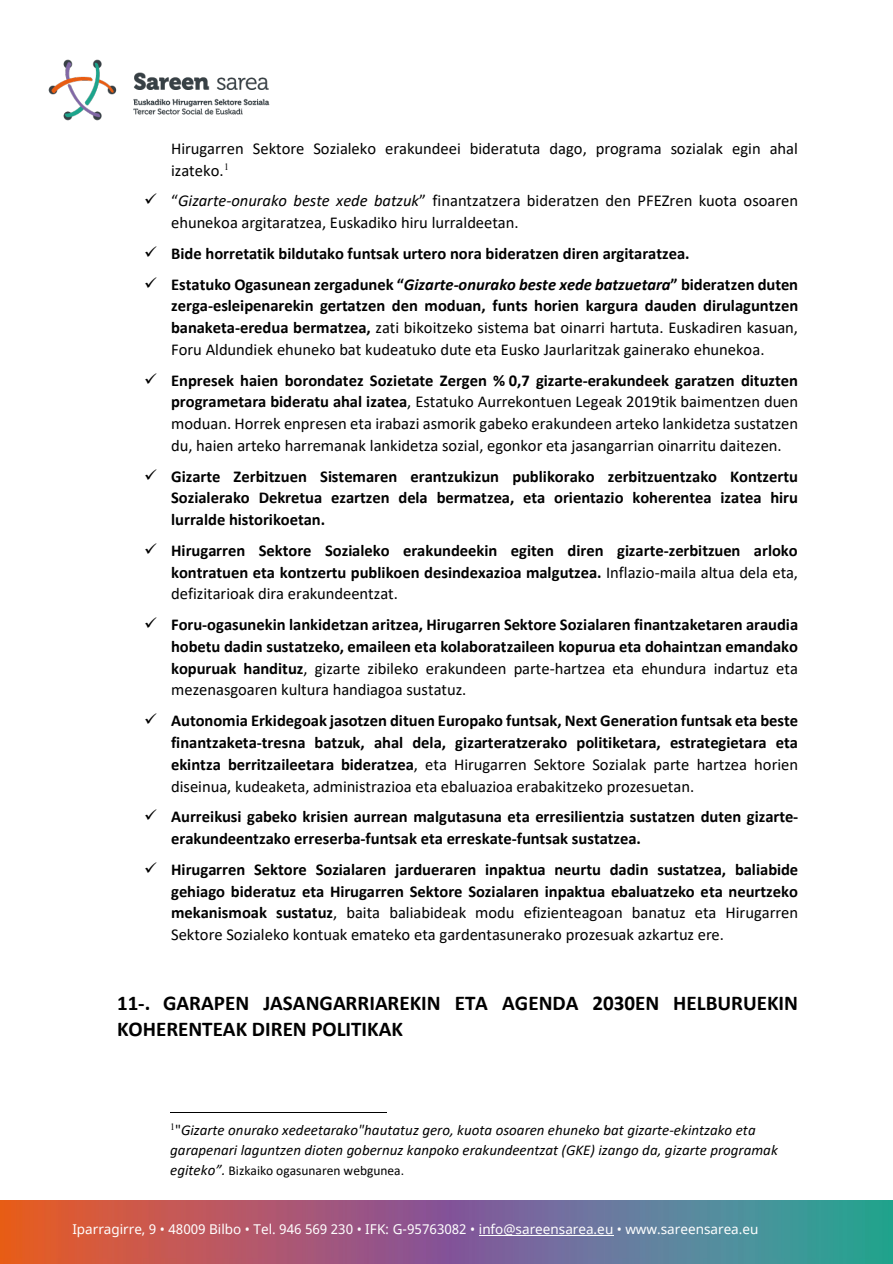
<style>
.page{position:relative;width:893px;height:1264px;background:#fff}
.page>*{position:absolute;margin:0;border:0;box-sizing:border-box;transform-origin:0 0}
.t1{font:700 21px/25.8px "Calibri";color:#000}
.t2{font:700 16.5px/21.8px "Calibri";letter-spacing:-.005em;color:#000;text-align:justify}
.t3{font:16.5px/21.8px "Calibri";color:#000}
.t4{font:italic 15px/19.6px "Calibri";letter-spacing:.005em;color:#000}
.t5{font:13.5px "Noto Sans";color:#fff}
.t6{font:13.5px "Calibri";color:#000}
.s1{font-style:italic}
.s2{font-weight:400}
.s3{font-weight:700}
.s4{font-style:normal}
.s5{font-style:italic;font-size:15px}
</style>
<div class="page">
<img style="left:48px;top:59px;width:222px;height:62px">
<img style="left:0;top:1200px;width:892px;height:63px">
<hr style="left:479px;top:1234px;width:134px;height:1px;background:#fff">
<hr style="left:170px;top:1112px;width:216px;height:1px;background:#000">
<p class="t3" style="left:171px;top:137px;width:628px">Hirugarren Sektore Sozialeko erakundeei bideratuta dago, programa sozialak egin ahal izateko.<sup>1</sup></p>
<p class="t3" style="left:171px;top:189px;width:628px;text-indent:-27px">✓ “<span class="s1">Gizarte-onurako beste xede batzuk</span>” finantzatzera bideratzen den PFEZren kuota osoaren ehunekoa argitaratzea, Euskadiko hiru lurraldeetan.</p>
<p class="t2" style="left:144px;top:242px;width:547px">✓ Bide horretatik bildutako funtsak urtero nora bideratzen diren argitaratzea.</p>
<p class="t2" style="left:171px;top:273px;width:628px;text-indent:-27px">✓ Estatuko Ogasunean zergadunek “<span class="s1">Gizarte-onurako beste xede batzuetara</span>” bideratzen duten zerga-esleipenarekin gertatzen den moduan, funts horien kargura dauden dirulaguntzen banaketa-eredua bermatzea, <span class="s2">zati bikoitzeko sistema bat oinarri hartuta. Euskadiren kasuan, Foru Aldundiek ehuneko bat kudeatuko dute eta Eusko Jaurlaritzak gainerako ehunekoa.</span></p>
<p class="t3" style="left:171px;top:369px;width:628px;text-align:justify;text-indent:-27px">✓ <span class="s3">Enpresek haien borondatez Sozietate Zergen % 0,7 gizarte-erakundeek garatzen dituzten programetara bideratu ahal izatea</span>, Estatuko Aurrekontuen Legeak 2019tik baimentzen duen moduan. Horrek enpresen eta irabazi asmorik gabeko erakundeen arteko lankidetza sustatzen du, haien arteko harremanak lankidetza sozial, egonkor eta jasangarrian oinarritu daitezen.</p>
<p class="t2" style="left:171px;top:465px;width:628px;text-indent:-27px">✓ Gizarte Zerbitzuen Sistemaren erantzukizun publikorako zerbitzuentzako Kontzertu Sozialerako Dekretua ezartzen dela bermatzea, eta orientazio koherentea izatea hiru lurralde historikoetan.</p>
<p class="t2" style="left:171px;top:539px;width:628px;text-indent:-27px">✓ Hirugarren Sektore Sozialeko erakundeekin egiten diren gizarte-zerbitzuen arloko kontratuen eta kontzertu publikoen desindexazioa malgutzea. <span class="s2">Inflazio-maila altua dela eta, defizitarioak dira erakundeentzat.</span></p>
<p class="t2" style="left:171px;top:613px;width:628px;text-indent:-27px">✓ Foru-ogasunekin lankidetzan aritzea, Hirugarren Sektore Sozialaren finantzaketaren araudia hobetu dadin sustatzeko, emaileen eta kolaboratzaileen kopurua eta dohaintzan emandako kopuruak handituz<span class="s2">, gizarte zibileko erakundeen parte-hartzea eta ehundura indartuz eta mezenasgoaren kultura handiagoa sustatuz.</span></p>
<p class="t2" style="left:171px;top:709px;width:628px;text-indent:-27px">✓ Autonomia Erkidegoak jasotzen dituen Europako funtsak, Next Generation funtsak eta beste finantzaketa-tresna batzuk, ahal dela, gizarteratzerako politiketara, estrategietara eta ekintza berritzaileetara bideratzea<span class="s2">, eta Hirugarren Sektore Sozialak parte hartzea horien diseinua, kudeaketa, administrazioa eta ebaluazioa erabakitzeko prozesuetan.</span></p>
<p class="t2" style="left:171px;top:805px;width:628px;text-indent:-27px">✓ Aurreikusi gabeko krisien aurrean malgutasuna eta erresilientzia sustatzen duten gizarte&shy;erakundeentzako erreserba-funtsak eta erreskate-funtsak sustatzea.</p>
<p class="t2" style="left:171px;top:858px;width:628px;text-indent:-27px">✓ Hirugarren Sektore Sozialaren jardueraren inpaktua neurtu dadin sustatzea, baliabide gehiago bideratuz eta Hirugarren Sektore Sozialaren inpaktua ebaluatzeko eta neurtzeko mekanismoak sustatuz<span class="s2">, baita baliabideak modu efizienteagoan banatuz eta Hirugarren Sektore Sozialeko kontuak emateko eta gardentasunerako prozesuak azkartuz ere.</span></p>
<p class="t1" style="left:117px;top:989px;width:682px">11-. GARAPEN JASANGARRIAREKIN ETA AGENDA 2030EN HELBURUEKIN<br>KOHERENTEAK DIREN POLITIKAK</p>
<p class="t4" style="left:170px;top:1119px;width:609px"><sup>1</sup><span class="s4">"</span>Gizarte onurako xedeetarako"hautatuz gero, kuota osoaren ehuneko bat gizarte-ekintzako eta garapenari laguntzen dioten gobernuz kanpoko erakundeentzat (GKE) izango da, gizarte programak</p>
<p class="t6" style="left:170px;top:1160px;width:235px"><span class="s5">egiteko”.</span> Bizkaiko ogasunaren webgunea.</p>
<p class="t5" style="left:72px;top:1219px;width:687px">Iparragirre, 9 • 48009 Bilbo • Tel. 946 569 230 • IFK: G-95763082 • info@sareensarea.eu • www.sareensarea.eu</p>
</div>
